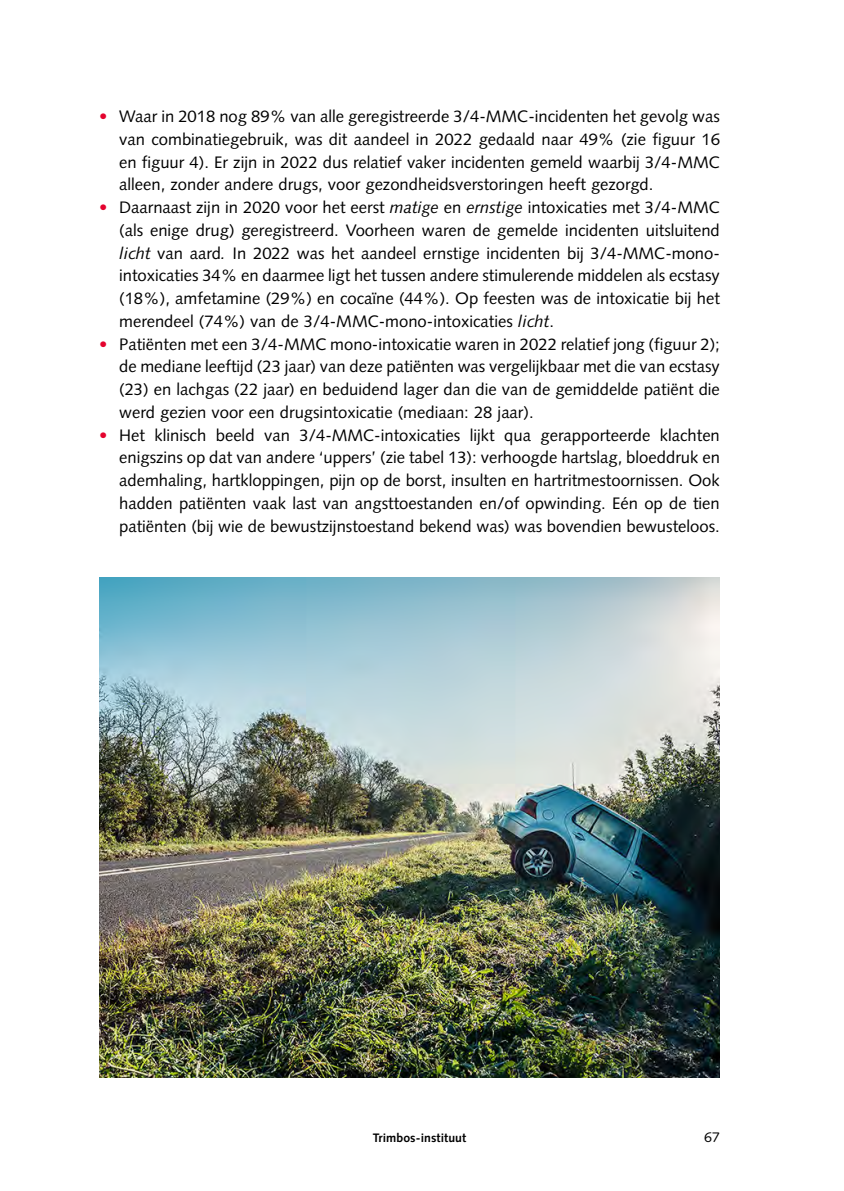
<style>
.page{position:relative;width:844px;height:1191px;background:#fff}
.page>*{position:absolute;margin:0;border:0;box-sizing:border-box;transform-origin:0 0}
.t1{font:16.62px/22.8px "Syntax LT Std";color:#000;text-align:justify}
.t2{font:14px "Syntax LT Std";color:#000}
.t3{font:700 12.25px "Syntax";letter-spacing:.005em;color:#000}
.s1{color:#e4032e}
.s2{font-style:italic}
</style>
<div class="page">
<img style="left:99px;top:577px;width:620px;height:500px">
<p class="t1" style="left:119px;top:105px;width:602px;text-indent:-20px"><span class="s1">•</span> Waar in 2018 nog 89% van alle geregistreerde 3/4-MMC-incidenten het gevolg was van combinatiegebruik, was dit aandeel in 2022 gedaald naar 49% (zie figuur 16 en figuur 4). Er zijn in 2022 dus relatief vaker incidenten gemeld waarbij 3/4-MMC alleen, zonder andere drugs, voor gezondheidsverstoringen heeft gezorgd.</p>
<p class="t1" style="left:119px;top:196px;width:602px;text-indent:-20px"><span class="s1">•</span> Daarnaast zijn in 2020 voor het eerst <span class="s2">matige</span> en <span class="s2">ernstige</span> intoxicaties met 3/4-MMC (als enige drug) geregistreerd. Voorheen waren de gemelde incidenten uitsluitend <span class="s2">licht</span> van aard<span class="s2">.</span> In 2022 was het aandeel ernstige incidenten bij 3/4-MMC-mono&shy;intoxicaties 34% en daarmee ligt het tussen andere stimulerende middelen als ecstasy (18%), amfetamine (29%) en cocaïne (44%). Op feesten was de intoxicatie bij het merendeel (74%) van de 3/4-MMC-mono-intoxicaties <span class="s2">licht</span>.</p>
<p class="t1" style="left:119px;top:332px;width:602px;text-indent:-20px"><span class="s1">•</span> Patiënten met een 3/4-MMC mono-intoxicatie waren in 2022 relatief jong (figuur 2); de mediane leeftijd (23 jaar) van deze patiënten was vergelijkbaar met die van ecstasy (23) en lachgas (22 jaar) en beduidend lager dan die van de gemiddelde patiënt die werd gezien voor een drugsintoxicatie (mediaan: 28 jaar).</p>
<p class="t1" style="left:119px;top:423px;width:602px;text-indent:-20px"><span class="s1">•</span> Het klinisch beeld van 3/4-MMC-intoxicaties lijkt qua gerapporteerde klachten enigszins op dat van andere ‘uppers’ (zie tabel 13): verhoogde hartslag, bloeddruk en ademhaling, hartkloppingen, pijn op de borst, insulten en hartritmestoornissen. Ook hadden patiënten vaak last van angsttoestanden en/of opwinding. Eén op de tien patiënten (bij wie de bewustzijnstoestand bekend was) was bovendien bewusteloos.</p>
<p class="t3" style="left:372px;top:1131px;width:95px">Trimbos-instituut</p>
<p class="t2" style="left:704px;top:1129px;width:17px">67</p>
</div>
